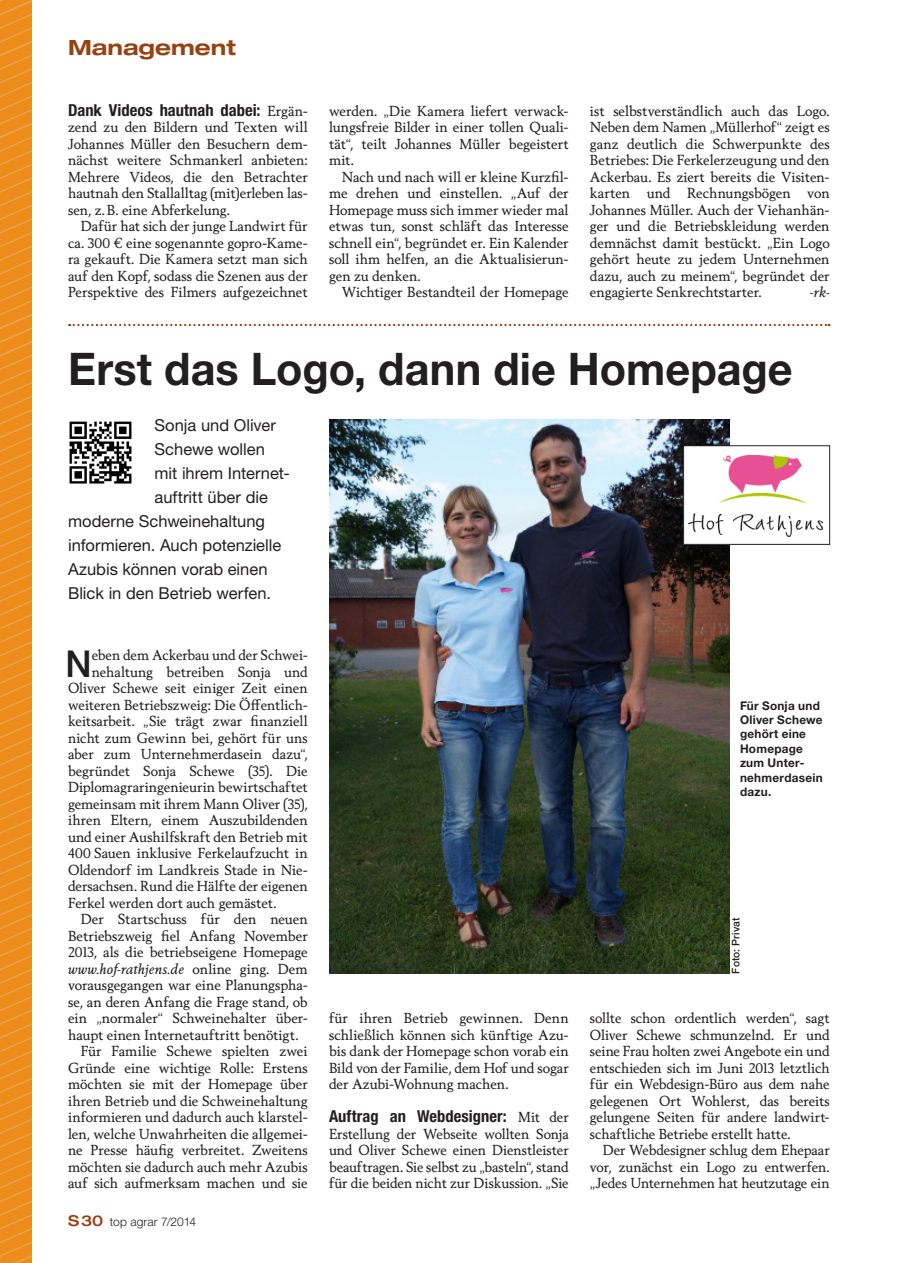
<style>
.page{position:relative;width:902px;height:1263px;background:#fff}
.page>*{position:absolute;margin:0;border:0;box-sizing:border-box;transform-origin:0 0}
.Titel_30{font:700 45px "Helvetica Neue LT Pro";color:#231f20;scale:.96 1}
.Initial_2zeilig{font:500 37.05px "Helvetica Neue LT Pro";color:#231f20}
.t1{font:700 expanded 21px "Helvetica Neue LT Pro";color:#97410f}
.Vorspann_Reportage{font:16.5px "Helvetica Neue LT Pro";color:#231f20}
.Zwischentitel{font:700 condensed 16.5px "Helvetica Neue LT Pro";color:#231f20}
.Bodytext{font:13.95px/16.5px "Berling Nova Text Pro";color:#231f20;text-align:justify}
.Zwischentitel-2{font:13.95px/16.5px "Berling Nova Text Pro";color:#231f20;text-align:justify}
.Initial_2zeilig-2{font:13.95px "Berling Nova Text Pro";color:#231f20}
.Bodytext-2{font:italic 13.95px "Berling Nova Text Pro";color:#231f20}
.BU{font:700 12px/14.4px "Helvetica Neue LT Pro";letter-spacing:.025em;color:#231f20}
.t2{font:300 12px "Helvetica Neue LT Pro";letter-spacing:.01em;color:#231f20}
.Bildnachweis{font:500 10.5px "Helvetica Neue LT Pro";letter-spacing:.015em;color:#231f20}
.s1{font-family:"Berling Nova Text Pro";font-weight:400;font-stretch:normal;font-size:13.95px}
.s2{font-style:italic}
.s3{font-weight:500;font-stretch:expanded;font-size:15px;color:#97410f}
</style>
<div class="page">
<svg style="left:0;top:0;width:32px;height:1263px;background:#eb8e20"></svg>
<img style="left:329px;top:419px;width:400px;height:554px">
<img style="left:69px;top:421px;width:63px;height:63px">
<svg style="left:69px;top:324px;width:760px;height:2px"></svg>
<div style="left:683px;top:446px;width:146px;height:98px;background:#fff"></div>
<img style="left:688px;top:455px;width:134px;height:82px">
<div style="left:683px;top:445px;width:147px;height:100px;border:1px solid #231f20"></div>
<h3 class="t1" style="left:68px;top:34px;width:169px">Management</h3>
<p class="Zwischentitel" style="left:68px;top:100px;width:241px">Dank Videos hautnah dabei: <span class="s1">Ergän-</span></p>
<p class="Zwischentitel-2" style="left:68px;top:118px;width:241px">zend zu den Bildern und Texten will Johannes Müller den Besuchern dem&shy;nächst weitere Schmankerl anbieten:<br>Mehrere Videos, die den Betrachter hautnah den Stallalltag (mit)erleben las&shy;sen, z.B. eine Abferkelung.</p>
<p class="Bodytext" style="left:68px;top:217px;width:241px;text-indent:13px">Dafür hat sich der junge Landwirt für ca. 300 € eine sogenannte gopro-Kame&shy;ra gekauft. Die Kamera setzt man sich auf den Kopf, sodass die Szenen aus der Perspektive des Filmers aufgezeichnet</p>
<p class="Bodytext" style="left:329px;top:102px;width:241px">werden. „Die Kamera liefert verwack&shy;lungsfreie Bilder in einer tollen Quali&shy;tät“, teilt Johannes Müller begeistert mit.</p>
<p class="Bodytext" style="left:329px;top:168px;width:241px;text-indent:13px">Nach und nach will er kleine Kurzfil&shy;me drehen und einstellen. „Auf der Homepage muss sich immer wieder mal etwas tun, sonst schläft das Interesse schnell ein“, begründet er. Ein Kalender soll ihm helfen, an die Aktualisierun&shy;gen zu denken.</p>
<p class="Bodytext" style="left:342px;top:283px;width:228px">Wichtiger Bestandteil der Homepage</p>
<p class="Bodytext" style="left:590px;top:102px;width:241px">ist selbstverständlich auch das Logo.<br>Neben dem Namen „Müllerhof“ zeigt es ganz deutlich die Schwerpunkte des Betriebes: Die Ferkelerzeugung und den Ackerbau. Es ziert bereits die Visiten&shy;karten und Rechnungsbögen von Johannes Müller. Auch der Viehanhän&shy;ger und die Betriebskleidung werden demnächst damit bestückt. „Ein Logo gehört heute zu jedem Unternehmen dazu, auch zu meinem“, begründet der engagierte Senkrechtstarter.</p>
<p class="Bodytext-2" style="left:810px;top:283px;width:21px">-rk-</p>
<p class="Titel_30" style="left:68px;top:341px;width:756px">Erst das Logo, dann die Homepage</p>
<p class="Vorspann_Reportage" style="left:154px;top:415px;width:123px">Sonja und Oliver</p>
<p class="Vorspann_Reportage" style="left:154px;top:439px;width:112px">Schewe wollen</p>
<p class="Vorspann_Reportage" style="left:154px;top:463px;width:137px">mit ihrem Internet-</p>
<p class="Vorspann_Reportage" style="left:154px;top:487px;width:115px">auftritt über die</p>
<p class="Vorspann_Reportage" style="left:68px;top:511px;width:198px">moderne Schweinehaltung</p>
<p class="Vorspann_Reportage" style="left:68px;top:535px;width:215px">informieren. Auch potenzielle</p>
<p class="Vorspann_Reportage" style="left:68px;top:559px;width:201px">Azubis können vorab einen</p>
<p class="Vorspann_Reportage" style="left:68px;top:583px;width:204px">Blick in den Betrieb werfen.</p>
<p class="Initial_2zeilig" style="left:65px;top:641px;width:28px">N</p>
<p class="Initial_2zeilig-2" style="left:92px;top:646px;width:217px">eben dem Ackerbau und der Schwei-</p>
<p class="Initial_2zeilig-2" style="left:92px;top:663px;width:217px">nehaltung betreiben Sonja und</p>
<p class="Initial_2zeilig-2" style="left:68px;top:679px;width:241px">Oliver Schewe seit einiger Zeit einen</p>
<p class="Initial_2zeilig-2" style="left:68px;top:696px;width:241px">weiteren Betriebszweig: Die Öffentlich-</p>
<p class="Initial_2zeilig-2" style="left:68px;top:712px;width:241px">keitsarbeit. „Sie trägt zwar finanziell</p>
<p class="Initial_2zeilig-2" style="left:68px;top:729px;width:241px">nicht zum Gewinn bei, gehört für uns</p>
<p class="Initial_2zeilig-2" style="left:68px;top:745px;width:241px">aber zum Unternehmerdasein dazu“,</p>
<p class="Initial_2zeilig-2" style="left:68px;top:762px;width:241px">begründet Sonja Schewe (35). Die</p>
<p class="Initial_2zeilig-2" style="left:68px;top:778px;width:241px">Diplomagraringenieurin bewirtschaftet</p>
<p class="Initial_2zeilig-2" style="left:68px;top:795px;width:241px">gemeinsam mit ihrem Mann Oliver (35),</p>
<p class="Initial_2zeilig-2" style="left:68px;top:811px;width:241px">ihren Eltern, einem Auszubildenden</p>
<p class="Initial_2zeilig-2" style="left:68px;top:828px;width:241px">und einer Aushilfskraft den Betrieb mit</p>
<p class="Initial_2zeilig-2" style="left:68px;top:844px;width:241px">400 Sauen inklusive Ferkelaufzucht in</p>
<p class="Initial_2zeilig-2" style="left:68px;top:861px;width:241px">Oldendorf im Landkreis Stade in Nie-</p>
<p class="Initial_2zeilig-2" style="left:68px;top:877px;width:241px">dersachsen. Rund die Hälfte der eigenen</p>
<p class="Initial_2zeilig-2" style="left:68px;top:894px;width:210px">Ferkel werden dort auch gemästet.</p>
<p class="Bodytext" style="left:68px;top:910px;width:241px;text-indent:13px">Der Startschuss für den neuen Betriebszweig fiel Anfang November 2013, als die betriebseigene Homepage <span class="s2">www.hof-rathjens.de</span> online ging. Dem vorausgegangen war eine Planungspha&shy;se, an deren Anfang die Frage stand, ob ein „normaler“ Schweinehalter über&shy;haupt einen Internetauftritt benötigt.</p>
<p class="Bodytext" style="left:68px;top:1042px;width:241px;text-indent:13px">Für Familie Schewe spielten zwei Gründe eine wichtige Rolle: Erstens möchten sie mit der Homepage über ihren Betrieb und die Schweinehaltung informieren und dadurch auch klarstel&shy;len, welche Unwahrheiten die allgemei&shy;ne Presse häufig verbreitet. Zweitens möchten sie dadurch auch mehr Azubis auf sich aufmerksam machen und sie</p>
<p class="t2" style="left:68px;top:1214px;width:130px"><span class="s3">S30</span> top agrar 7/2014</p>
<p class="Bodytext" style="left:329px;top:1009px;width:241px">für ihren Betrieb gewinnen. Denn schließlich können sich künftige Azu&shy;bis dank der Homepage schon vorab ein Bild von der Familie, dem Hof und sogar der Azubi-Wohnung machen.</p>
<p class="Zwischentitel" style="left:329px;top:1106px;width:241px">Auftrag an Webdesigner: <span class="s1">Mit der</span></p>
<p class="Zwischentitel-2" style="left:329px;top:1125px;width:241px">Erstellung der Webseite wollten Sonja und Oliver Schewe einen Dienstleister beauftragen. Sie selbst zu „basteln“, stand für die beiden nicht zur Diskussion. „Sie</p>
<p class="BU" style="left:740px;top:698px;width:84px">Für Sonja und<br>Oliver Schewe gehört eine<br>Homepage zum Unter&shy;nehmerdasein dazu.</p>
<p class="Bildnachweis" style="left:729px;top:973px;width:58px;rotate:-90deg">Foto: Privat</p>
<p class="Zwischentitel-2" style="left:590px;top:1009px;width:241px">sollte schon ordentlich werden“, sagt Oliver Schewe schmunzelnd. Er und seine Frau holten zwei Angebote ein und entschieden sich im Juni 2013 letztlich für ein Webdesign-Büro aus dem nahe gelegenen Ort Wohlerst, das bereits gelungene Seiten für andere landwirt&shy;schaftliche Betriebe erstellt hatte.</p>
<p class="Bodytext" style="left:590px;top:1141px;width:241px;text-indent:13px">Der Webdesigner schlug dem Ehepaar vor, zunächst ein Logo zu entwerfen. „Jedes Unternehmen hat heutzutage ein</p>
</div>
